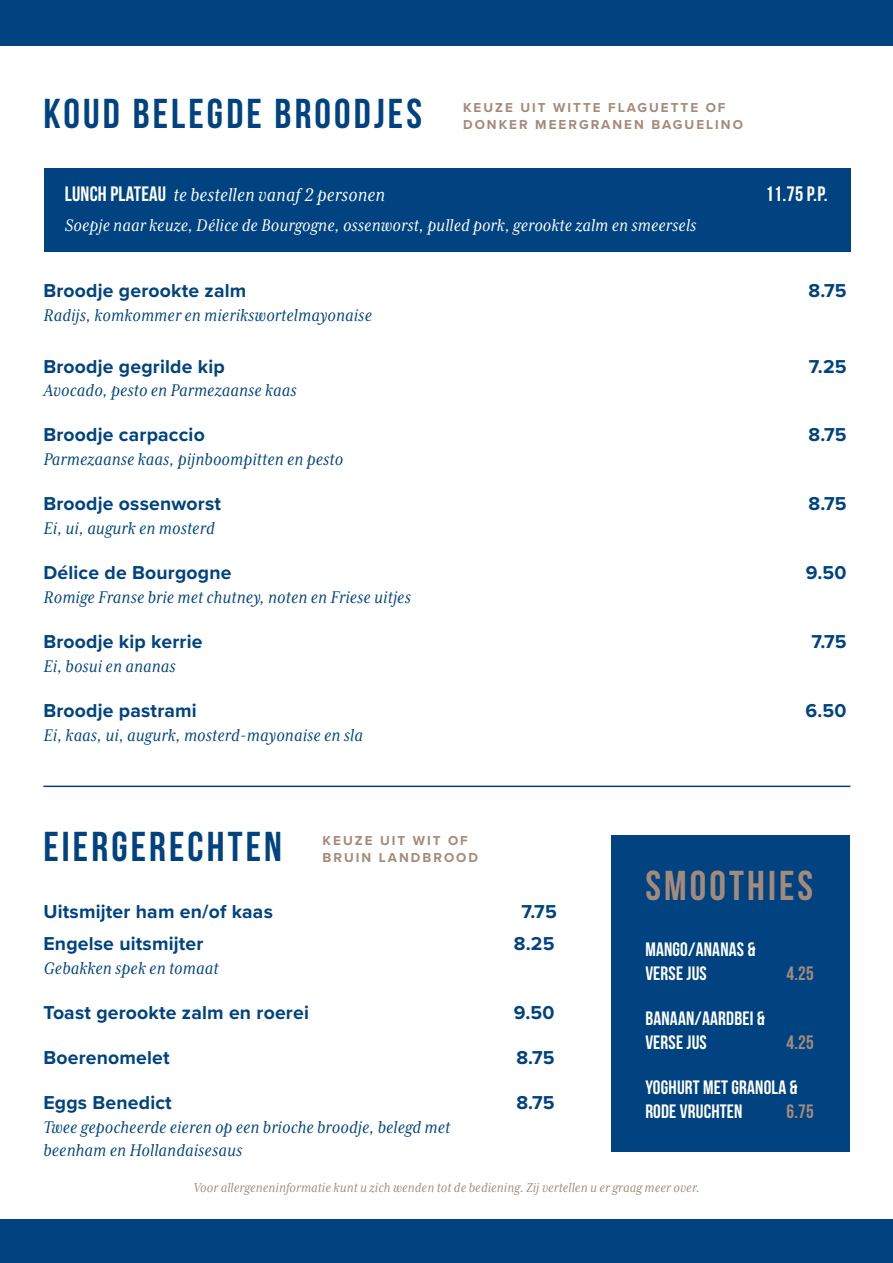
<style>
.page{position:relative;width:893px;height:1263px;background:#004380}
.page>*{position:absolute;margin:0;border:0;box-sizing:border-box;transform-origin:0 0}
.t1{font:41.7px "Bebas Neue";letter-spacing:.075em;color:#004380}
.t2{font:41.7px "Bebas Neue";letter-spacing:.075em;color:#a48a7a}
.t3{font:italic 20.85px "Mrs Eaves XL Serif Nar OT";letter-spacing:.01em;color:#fff}
.t4{font:20.85px "Bebas Neue";color:#fff}
.t5{font:italic 19.35px/23.9px "Mrs Eaves XL Serif Nar OT";letter-spacing:.01em;color:#004380}
.t6{font:700 19.35px "Proxima Nova";letter-spacing:.01em;color:#004380}
.t7{font:italic 19.35px "Mrs Eaves XL Serif Nar OT";letter-spacing:.01em;color:#fff}
.t8{font:19.35px/23.9px "Bebas Neue";letter-spacing:.01em;color:#fff}
.t9{font:19.35px "Bebas Neue";color:#a48a7a}
.t10{font:italic 14.85px "Mrs Eaves XL Serif Nar OT";letter-spacing:.01em;color:#a48a7a}
.t11{font:700 13.35px/16px "Proxima Nova";letter-spacing:.15em;color:#a48a7a}
.s1{font-family:"Bebas Neue";font-style:normal}
</style>
<div class="page">
<div style="left:0;top:46px;width:893px;height:1172px;background:#fff"></div>
<div style="left:44px;top:169px;width:806px;height:83px;background:#004380"></div>
<hr style="left:43px;top:785px;width:807px;height:2px;background:#004380">
<div style="left:611px;top:835px;width:239px;height:316px;background:#004380"></div>
<h1 class="t1" style="left:43px;top:91px;width:380px">KOUD BELEGDE BROODJES</h1>
<p class="t11" style="left:463px;top:100px;width:281px">KEUZE UIT WITTE FLAGUETTE OF<br>DONKER MEERGRANEN BAGUELINO</p>
<p class="t3" style="left:65px;top:185px;width:322px"><span class="s1">LUNCH PLATEAU</span> te bestellen vanaf 2 personen</p>
<p class="t4" style="left:765px;top:183px;width:64px">11.75 P.P.</p>
<p class="t7" style="left:65px;top:215px;width:633px">Soepje naar keuze, Délice de Bourgogne, ossenworst, pulled pork, gerookte zalm en smeersels</p>
<p class="t6" style="left:43px;top:279px;width:204px">Broodje gerookte zalm</p>
<p class="t6" style="left:808px;top:279px;width:40px">8.75</p>
<p class="t5" style="left:43px;top:303px;width:330px">Radijs, komkommer en mierikswortelmayonaise</p>
<p class="t6" style="left:43px;top:355px;width:183px">Broodje gegrilde kip</p>
<p class="t6" style="left:809px;top:355px;width:39px">7.25</p>
<p class="t5" style="left:43px;top:379px;width:255px">Avocado, pesto en Parmezaanse kaas</p>
<p class="t6" style="left:43px;top:423px;width:163px">Broodje carpaccio</p>
<p class="t6" style="left:808px;top:423px;width:40px">8.75</p>
<p class="t5" style="left:43px;top:447px;width:301px">Parmezaanse kaas, pijnboompitten en pesto</p>
<p class="t6" style="left:43px;top:492px;width:179px">Broodje ossenworst</p>
<p class="t6" style="left:808px;top:492px;width:40px">8.75</p>
<p class="t5" style="left:43px;top:516px;width:173px">Ei, ui, augurk en mosterd</p>
<p class="t6" style="left:43px;top:561px;width:190px">Délice de Bourgogne</p>
<p class="t6" style="left:806px;top:561px;width:42px">9.50</p>
<p class="t5" style="left:43px;top:585px;width:369px">Romige Franse brie met chutney, noten en Friese uitjes</p>
<p class="t6" style="left:43px;top:630px;width:161px">Broodje kip kerrie</p>
<p class="t6" style="left:811px;top:630px;width:37px">7.75</p>
<p class="t5" style="left:43px;top:654px;width:134px">Ei, bosui en ananas</p>
<p class="t6" style="left:43px;top:699px;width:155px">Broodje pastrami</p>
<p class="t6" style="left:805px;top:699px;width:43px">6.50</p>
<p class="t5" style="left:43px;top:723px;width:321px">Ei, kaas, ui, augurk, mosterd-mayonaise en sla</p>
<h1 class="t1" style="left:43px;top:824px;width:240px">EIERGERECHTEN</h1>
<p class="t11" style="left:323px;top:833px;width:157px">KEUZE UIT WIT OF<br>BRUIN LANDBROOD</p>
<p class="t6" style="left:43px;top:900px;width:231px">Uitsmijter ham en/of kaas</p>
<p class="t6" style="left:522px;top:900px;width:37px">7.75</p>
<p class="t6" style="left:43px;top:932px;width:162px">Engelse uitsmijter</p>
<p class="t6" style="left:514px;top:932px;width:42px">8.25</p>
<p class="t5" style="left:43px;top:956px;width:177px">Gebakken spek en tomaat</p>
<p class="t6" style="left:43px;top:1001px;width:267px">Toast gerookte zalm en roerei</p>
<p class="t6" style="left:514px;top:1001px;width:42px">9.50</p>
<p class="t6" style="left:43px;top:1046px;width:128px">Boerenomelet</p>
<p class="t6" style="left:516px;top:1046px;width:40px">8.75</p>
<p class="t6" style="left:43px;top:1091px;width:130px">Eggs Benedict</p>
<p class="t6" style="left:516px;top:1091px;width:40px">8.75</p>
<p class="t5" style="left:43px;top:1115px;width:408px">Twee gepocheerde eieren op een brioche broodje, belegd met beenham en Hollandaisesaus</p>
<h1 class="t2" style="left:645px;top:863px;width:169px">SMOOTHIES</h1>
<p class="t8" style="left:645px;top:937px;width:112px">MANGO/ANANAS &amp;<br>VERSE JUS</p>
<p class="t9" style="left:786px;top:962px;width:29px">4.25</p>
<p class="t8" style="left:645px;top:1006px;width:121px">BANAAN/AARDBEI &amp;<br>VERSE JUS</p>
<p class="t9" style="left:786px;top:1031px;width:29px">4.25</p>
<p class="t8" style="left:645px;top:1075px;width:154px">YOGHURT MET GRANOLA &amp;<br>RODE VRUCHTEN</p>
<p class="t9" style="left:786px;top:1100px;width:29px">6.75</p>
<p class="t10" style="left:193px;top:1180px;width:508px">Voor allergeneninformatie kunt u zich wenden tot de bediening. Zij vertellen u er graag meer over.</p>
</div>
